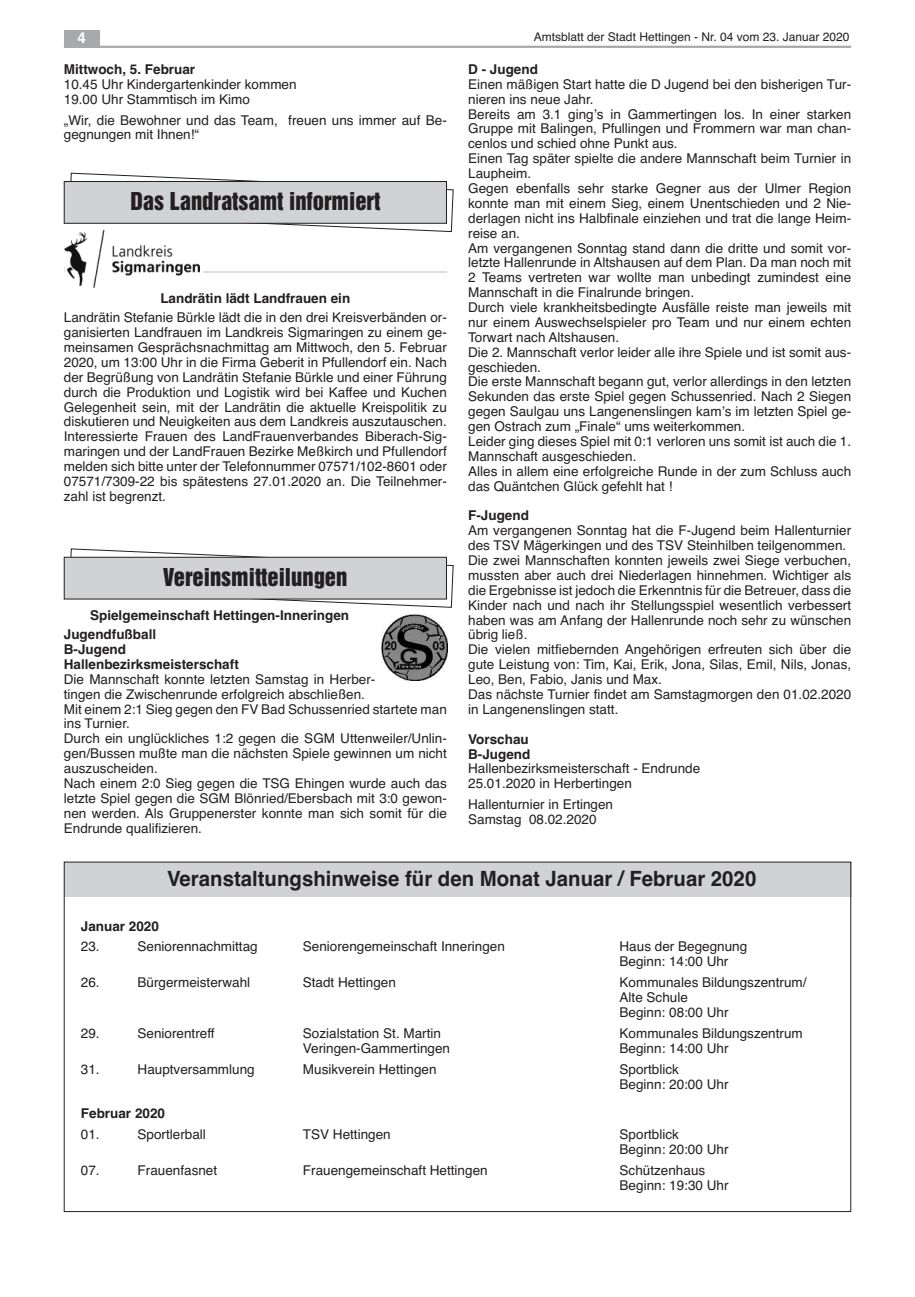
<style>
.page{position:relative;width:915px;height:1297px;background:#fff}
.page>*{position:absolute;margin:0;border:0;box-sizing:border-box;transform-origin:0 0}
.t1{font:22.5px "Helvetica Inserat";color:#231f20}
.t2{font:700 21px "Helvetica";color:#231f20}
.t3{font:700 15px "Helvetica";color:#fff}
.t4{font:13.5px/14.9px "Helvetica";color:#231f20}
.t5{font:700 13.5px/14.9px "Helvetica";color:#231f20}
.t6{font:12px "Helvetica";color:#231f20}
</style>
<div class="page">
<div style="left:64px;top:862px;width:786px;height:35px;background:#d1d2d4"></div>
<svg style="left:70px;top:172px;width:384px;height:60px"></svg>
<div style="left:64px;top:182px;width:382px;height:41px;background:#d1d2d4"></div>
<div style="left:64px;top:181px;width:382px;height:43px;border:1px solid #231f20"></div>
<hr style="left:203px;top:271px;width:243px;height:1px;background:#dcdddf">
<div style="left:58px;top:228px;width:143px;height:60px;background:#fff"></div>
<img style="left:64px;top:231px;width:135px;height:57px">
<svg style="left:69px;top:548px;width:385px;height:60px"></svg>
<div style="left:64px;top:557px;width:382px;height:42px;background:#d1d2d4"></div>
<div style="left:64px;top:557px;width:382px;height:42px;border:1px solid #231f20"></div>
<img style="left:381px;top:614px;width:66px;height:66px">
<hr style="left:64px;top:46px;width:786px;height:2px;background:#a8a9ad">
<div style="left:64px;top:30px;width:35px;height:17px;background:#a8a9ad"></div>
<p class="t3" style="left:77px;top:29px;width:10px">4</p>
<p class="t6" style="left:533px;top:30px;width:317px">Amtsblatt der Stadt Hettingen - Nr. 04 vom 23. Januar 2020</p>
<p class="t5" style="left:64px;top:62px;width:133px">Mittwoch, 5. Februar</p>
<p class="t4" style="left:64px;top:77px;width:234px">10.45 Uhr Kindergartenkinder kommen<br>19.00 Uhr Stammtisch im Kimo</p>
<p class="t4" style="left:64px;top:112px;width:384px">„Wir, die Bewohner und das Team, freuen uns immer auf Be&shy;gegnungen mit Ihnen!“</p>
<h1 class="t1" style="left:130px;top:192px;width:251px">Das Landratsamt informiert</h1>
<p class="t5" style="left:160px;top:291px;width:191px">Landrätin lädt Landfrauen ein</p>
<p class="t4" style="left:64px;top:310px;width:384px;text-align:justify">Landrätin Stefanie Bürkle lädt die in den drei Kreisverbänden or&shy;ganisierten Landfrauen im Landkreis Sigmaringen zu einem ge&shy;meinsamen Gesprächsnachmittag am Mittwoch, den 5. Februar 2020, um 13:00 Uhr in die Firma Geberit in Pfullendorf ein. Nach der Begrüßung von Landrätin Stefanie Bürkle und einer Führung durch die Produktion und Logistik wird bei Kaffee und Kuchen Gelegenheit sein, mit der Landrätin die aktuelle Kreispolitik zu diskutieren und Neuigkeiten aus dem Landkreis auszutauschen.<br>Interessierte Frauen des LandFrauenverbandes Biberach-Sig&shy;maringen und der LandFrauen Bezirke Meßkirch und Pfullendorf melden sich bitte unter der Telefonnummer 07571/102-8601 oder 07571/7309-22 bis spätestens 27.01.2020 an. Die Teilnehmer&shy;zahl ist begrenzt.</p>
<h1 class="t1" style="left:163px;top:568px;width:186px">Vereinsmitteilungen</h1>
<p class="t5" style="left:64px;top:606px;width:287px;line-height:19.2px;text-indent:26px">Spielgemeinschaft Hettingen-Inneringen<br>Jugendfußball</p>
<p class="t5" style="left:64px;top:642px;width:176px">B-Jugend<br>Hallenbezirksmeisterschaft</p>
<p class="t4" style="left:64px;top:672px;width:384px">Die Mannschaft konnte letzten Samstag in Herber-<br>tingen die Zwischenrunde erfolgreich abschließen.<br>Mit einem 2:1 Sieg gegen den FV Bad Schussenried startete man ins Turnier.<br>Durch ein unglückliches 1:2 gegen die SGM Uttenweiler/Unlin&shy;gen/Bussen mußte man die nächsten Spiele gewinnen um nicht auszuscheiden.<br>Nach einem 2:0 Sieg gegen die TSG Ehingen wurde auch das letzte Spiel gegen die SGM Blönried/Ebersbach mit 3:0 gewon&shy;nen werden. Als Gruppenerster konnte man sich somit für die Endrunde qualifizieren.</p>
<p class="t5" style="left:468px;top:62px;width:71px">D - Jugend</p>
<p class="t4" style="left:468px;top:77px;width:384px">Einen mäßigen Start hatte die D Jugend bei den bisherigen Tur&shy;nieren ins neue Jahr.<br>Bereits am 3.1 ging’s in Gammertingen los. In einer starken Gruppe mit Balingen, Pfullingen und Frommern war man chan&shy;cenlos und schied ohne Punkt aus.<br>Einen Tag später spielte die andere Mannschaft beim Turnier in Laupheim.<br>Gegen ebenfalls sehr starke Gegner aus der Ulmer Region konnte man mit einem Sieg, einem Unentschieden und 2 Nie&shy;derlagen nicht ins Halbfinale einziehen und trat die lange Heim&shy;reise an.<br>Am vergangenen Sonntag stand dann die dritte und somit vor&shy;letzte Hallenrunde in Altshausen auf dem Plan. Da man noch mit 2 Teams vertreten war wollte man unbedingt zumindest eine Mannschaft in die Finalrunde bringen.<br>Durch viele krankheitsbedingte Ausfälle reiste man jeweils mit nur einem Auswechselspieler pro Team und nur einem echten Torwart nach Altshausen.<br>Die 2. Mannschaft verlor leider alle ihre Spiele und ist somit aus&shy;geschieden.<br>Die erste Mannschaft begann gut, verlor allerdings in den letzten Sekunden das erste Spiel gegen Schussenried. Nach 2 Siegen gegen Saulgau uns Langenenslingen kam’s im letzten Spiel ge&shy;gen Ostrach zum „Finale“ ums weiterkommen.<br>Leider ging dieses Spiel mit 0:1 verloren uns somit ist auch die 1.<br>Mannschaft ausgeschieden.<br>Alles in allem eine erfolgreiche Runde in der zum Schluss auch das Quäntchen Glück gefehlt hat !</p>
<p class="t5" style="left:468px;top:508px;width:62px">F-Jugend</p>
<p class="t4" style="left:468px;top:523px;width:384px">Am vergangenen Sonntag hat die F-Jugend beim Hallenturnier des TSV Mägerkingen und des TSV Steinhilben teilgenommen.<br>Die zwei Mannschaften konnten jeweils zwei Siege verbuchen, mussten aber auch drei Niederlagen hinnehmen. Wichtiger als die Ergebnisse ist jedoch die Erkenntnis für die Betreuer, dass die Kinder nach und nach ihr Stellungsspiel wesentlich verbessert haben was am Anfang der Hallenrunde noch sehr zu wünschen übrig ließ.<br>Die vielen mitfiebernden Angehörigen erfreuten sich über die gute Leistung von: Tim, Kai, Erik, Jona, Silas, Emil, Nils, Jonas, Leo, Ben, Fabio, Janis und Max.<br>Das nächste Turnier findet am Samstagmorgen den 01.02.2020 in Langenenslingen statt.</p>
<p class="t5" style="left:468px;top:732px;width:64px">Vorschau<br>B-Jugend</p>
<p class="t4" style="left:468px;top:761px;width:233px">Hallenbezirksmeisterschaft - Endrunde<br>25.01.2020 in Herbertingen</p>
<p class="t4" style="left:468px;top:797px;width:146px">Hallenturnier in Ertingen<br>Samstag 08.02.2020</p>
<h2 class="t2" style="left:167px;top:866px;width:590px">Veranstaltungshinweise für den Monat Januar / Februar 2020</h2>
<p class="t5" style="left:81px;top:918px;width:80px">Januar 2020</p>
<p class="t4" style="left:81px;top:939px;width:20px">23.</p>
<p class="t4" style="left:137px;top:939px;width:122px">Seniorennachmittag</p>
<p class="t4" style="left:303px;top:939px;width:203px">Seniorengemeinschaft Inneringen</p>
<p class="t4" style="left:619px;top:939px;width:129px">Haus der Begegnung<br>Beginn: 14:00 Uhr</p>
<p class="t4" style="left:81px;top:975px;width:20px">26.</p>
<p class="t4" style="left:137px;top:975px;width:114px">Bürgermeisterwahl</p>
<p class="t4" style="left:303px;top:975px;width:95px">Stadt Hettingen</p>
<p class="t4" style="left:619px;top:975px;width:188px">Kommunales Bildungszentrum/<br>Alte Schule<br>Beginn: 08:00 Uhr</p>
<p class="t4" style="left:81px;top:1026px;width:20px">29.</p>
<p class="t4" style="left:137px;top:1026px;width:79px">Seniorentreff</p>
<p class="t4" style="left:303px;top:1026px;width:140px">Sozialstation St. Martin</p>
<p class="t4" style="left:619px;top:1026px;width:185px">Kommunales Bildungszentrum</p>
<p class="t4" style="left:303px;top:1041px;width:149px">Veringen-Gammertingen</p>
<p class="t4" style="left:619px;top:1041px;width:110px">Beginn: 14:00 Uhr</p>
<p class="t4" style="left:81px;top:1061px;width:20px">31.</p>
<p class="t4" style="left:137px;top:1061px;width:119px">Hauptversammlung</p>
<p class="t4" style="left:303px;top:1061px;width:135px">Musikverein Hettingen</p>
<p class="t4" style="left:619px;top:1061px;width:110px">Sportblick<br>Beginn: 20:00 Uhr</p>
<p class="t5" style="left:81px;top:1106px;width:86px">Februar 2020</p>
<p class="t4" style="left:81px;top:1127px;width:20px">01.</p>
<p class="t4" style="left:137px;top:1127px;width:70px">Sportlerball</p>
<p class="t4" style="left:303px;top:1127px;width:89px">TSV Hettingen</p>
<p class="t4" style="left:619px;top:1127px;width:110px">Sportblick<br>Beginn: 20:00 Uhr</p>
<p class="t4" style="left:81px;top:1163px;width:20px">07.</p>
<p class="t4" style="left:137px;top:1163px;width:81px">Frauenfasnet</p>
<p class="t4" style="left:303px;top:1163px;width:186px">Frauengemeinschaft Hettingen</p>
<p class="t4" style="left:619px;top:1163px;width:110px">Schützenhaus<br>Beginn: 19:30 Uhr</p>
</div>
